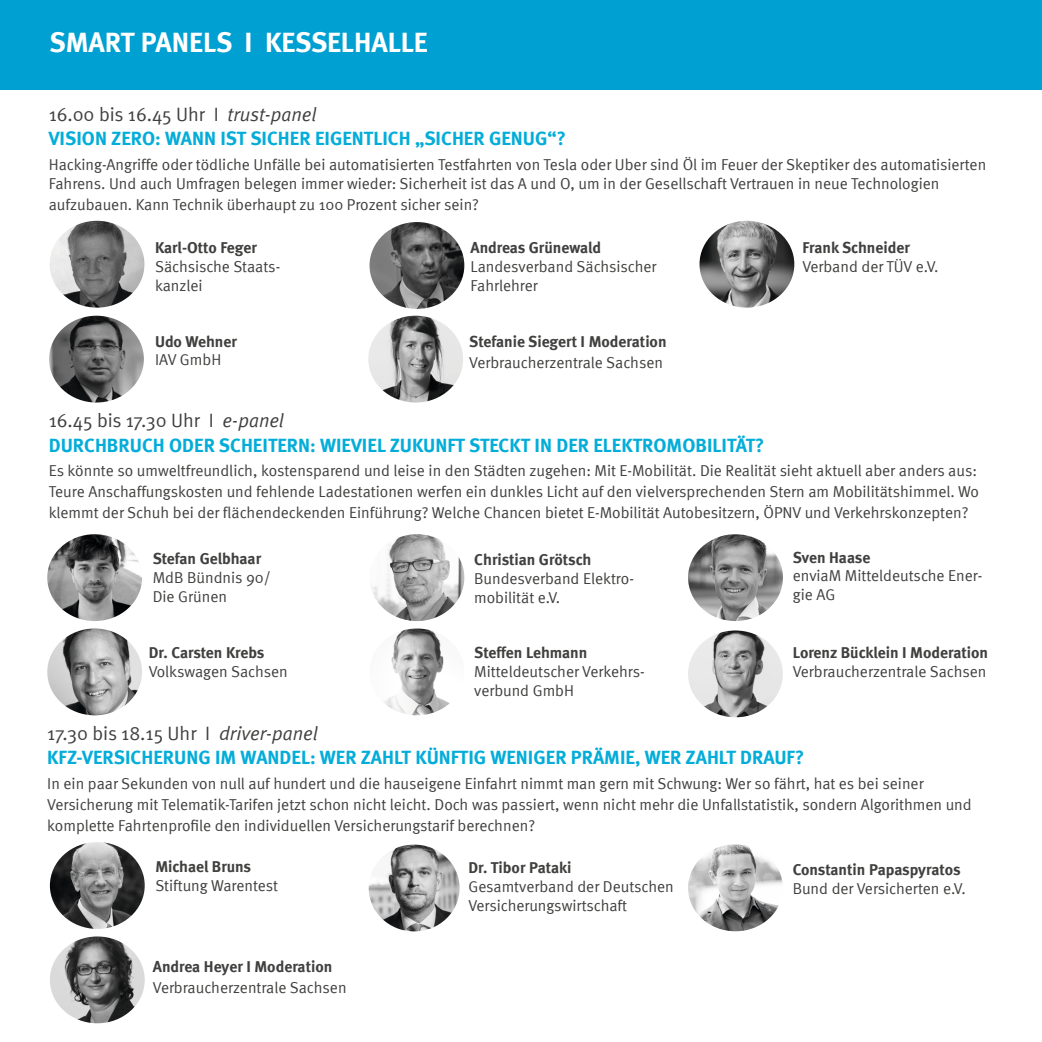
<style>
.page{position:relative;width:1042px;height:1042px;background:#fff}
.page>*{position:absolute;margin:0;border:0;box-sizing:border-box;transform-origin:0 0}
.t1{font:700 28px "Meta";color:#fff}
.t2{font:700 19.25px/24.5px "Meta";color:#04add9}
.t3{font:15.75px/18.9px "Meta Normal";color:#40403f}
.t4{font:700 15.75px/18.9px "Meta";color:#40403f}
.s1{font-family:"Meta Normal";font-weight:400;color:#40403f}
.s2{font-family:"Meta Normal LF";font-weight:400;font-style:italic;color:#40403f}
.s3{font-family:"Meta";font-weight:700}
.s4{font-family:"Meta Normal";font-weight:400}
</style>
<div class="page">
<div style="left:0;top:0;width:1042px;height:89px;background:#00a1d2"></div>
<img style="left:50px;top:221px;width:94px;height:87px">
<img style="left:369px;top:222px;width:95px;height:87px">
<img style="left:49px;top:316px;width:95px;height:86px">
<img style="left:47px;top:534px;width:95px;height:87px">
<img style="left:371px;top:534px;width:93px;height:87px">
<img style="left:688px;top:534px;width:95px;height:87px">
<img style="left:47px;top:628px;width:95px;height:87px">
<img style="left:50px;top:842px;width:95px;height:87px">
<img style="left:369px;top:844px;width:90px;height:87px">
<img style="left:688px;top:844px;width:95px;height:87px">
<img style="left:368px;top:316px;width:95px;height:86px">
<img style="left:699px;top:221px;width:95px;height:87px">
<img style="left:384px;top:628px;width:66px;height:87px">
<img style="left:688px;top:630px;width:95px;height:87px">
<img style="left:50px;top:936px;width:95px;height:87px">
<p class="t1" style="left:50px;top:26px;width:380px">SMART PANELS I KESSELHALLE</p>
<p class="t2" style="left:49px;top:102px;width:519px"><span class="s1">16.00 bis 16.45 Uhr I</span> <span class="s2">trust-panel<br></span>VISION ZERO: WANN IST SICHER EIGENTLICH „SICHER GENUG“?</p>
<p class="t3" style="left:49px;top:155px;width:939px">Hacking-Angriffe oder tödliche Unfälle bei automatisierten Testfahrten von Tesla oder Uber sind Öl im Feuer der Skeptiker des automatisierten<br>Fahrens. Und auch Umfragen belegen immer wieder: Sicherheit ist das A und O, um in der Gesellschaft Vertrauen in neue Technologien</p>
<p class="t3" style="left:49px;top:195px;width:432px">aufzubauen. Kann Technik überhaupt zu 100 Prozent sicher sein?</p>
<p class="t3" style="left:155px;top:238px;width:127px"><span class="s3">Karl-Otto Feger<br></span>Sächsische Staats&shy;kanzlei</p>
<p class="t3" style="left:470px;top:238px;width:187px"><span class="s3">Andreas Grünewald<br></span>Landesverband Sächsischer<br>Fahrlehrer</p>
<p class="t3" style="left:802px;top:238px;width:137px"><span class="s3">Frank Schneider<br></span>Verband der TÜV e.V.</p>
<p class="t4" style="left:155px;top:331px;width:83px">Udo Wehner<br><span class="s4">IAV GmbH</span></p>
<p class="t4" style="left:469px;top:331px;width:199px">Stefanie Siegert I Moderation</p>
<p class="t3" style="left:469px;top:352px;width:195px">Verbraucherzentrale Sachsen</p>
<p class="t2" style="left:49px;top:408px;width:717px"><span class="s1">16.45 bis 17.30 Uhr I</span> <span class="s2">e-panel<br></span>DURCHBRUCH ODER SCHEITERN: WIEVIEL ZUKUNFT STECKT IN DER ELEKTROMOBILITÄT?</p>
<p class="t3" style="left:49px;top:460px;width:932px;line-height:21px">Es könnte so umweltfreundlich, kostensparend und leise in den Städten zugehen: Mit E-Mobilität. Die Realität sieht aktuell aber anders aus:<br>Teure Anschaffungskosten und fehlende Ladestationen werfen ein dunkles Licht auf den vielversprechenden Stern am Mobilitätshimmel. Wo klemmt der Schuh bei der flächendeckenden Einführung? Welche Chancen bietet E-Mobilität Autobesitzern, ÖPNV und Verkehrskonzepten?</p>
<p class="t3" style="left:153px;top:549px;width:120px"><span class="s3">Stefan Gelbhaar<br></span>MdB Bündnis 90/<br>Die Grünen</p>
<p class="t4" style="left:474px;top:550px;width:119px">Christian Grötsch</p>
<p class="t3" style="left:474px;top:569px;width:161px">Bundesverband Elektro-</p>
<p class="t3" style="left:474px;top:588px;width:87px">mobilität e.V.</p>
<p class="t3" style="left:793px;top:547px;width:191px"><span class="s3">Sven Haase<br></span>enviaM Mitteldeutsche Ener&shy;gie AG</p>
<p class="t3" style="left:149px;top:643px;width:141px"><span class="s3">Dr. Carsten Krebs<br></span>Volkswagen Sachsen</p>
<p class="t3" style="left:793px;top:643px;width:197px"><span class="s3">Lorenz Bücklein I Moderation<br></span>Verbraucherzentrale Sachsen</p>
<p class="t3" style="left:474px;top:643px;width:172px"><span class="s3">Steffen Lehmann<br></span>Mitteldeutscher Verkehrs-</p>
<p class="t3" style="left:474px;top:681px;width:101px">verbund GmbH</p>
<p class="t2" style="left:47px;top:720px;width:758px"><span class="s1">17.30 bis 18.15 Uhr I</span> <span class="s2">driver-panel<br></span>KFZ-VERSICHERUNG IM WANDEL: WER ZAHLT KÜNFTIG WENIGER PRÄMIE, WER ZAHLT DRAUF?</p>
<p class="t3" style="left:47px;top:772px;width:926px;line-height:21px">In ein paar Sekunden von null auf hundert und die hauseigene Einfahrt nimmt man gern mit Schwung: Wer so fährt, hat es bei seiner<br>Versicherung mit Telematik-Tarifen jetzt schon nicht leicht. Doch was passiert, wenn nicht mehr die Unfallstatistik, sondern Algorithmen und komplette Fahrtenprofile den individuellen Versicherungstarif berechnen?</p>
<p class="t3" style="left:155px;top:856px;width:124px"><span class="s3">Michael Bruns<br></span>Stiftung Warentest</p>
<p class="t3" style="left:468px;top:858px;width:207px"><span class="s3">Dr. Tibor Pataki<br></span>Gesamtverband der Deutschen<br>Versicherungswirtschaft</p>
<p class="t4" style="left:793px;top:860px;width:169px">Constantin Papaspyratos</p>
<p class="t3" style="left:793px;top:879px;width:174px">Bund der Versicherten e.V.</p>
<p class="t4" style="left:153px;top:956px;width:181px">Andrea Heyer I Moderation</p>
<p class="t3" style="left:153px;top:977px;width:195px">Verbraucherzentrale Sachsen</p>
</div>
